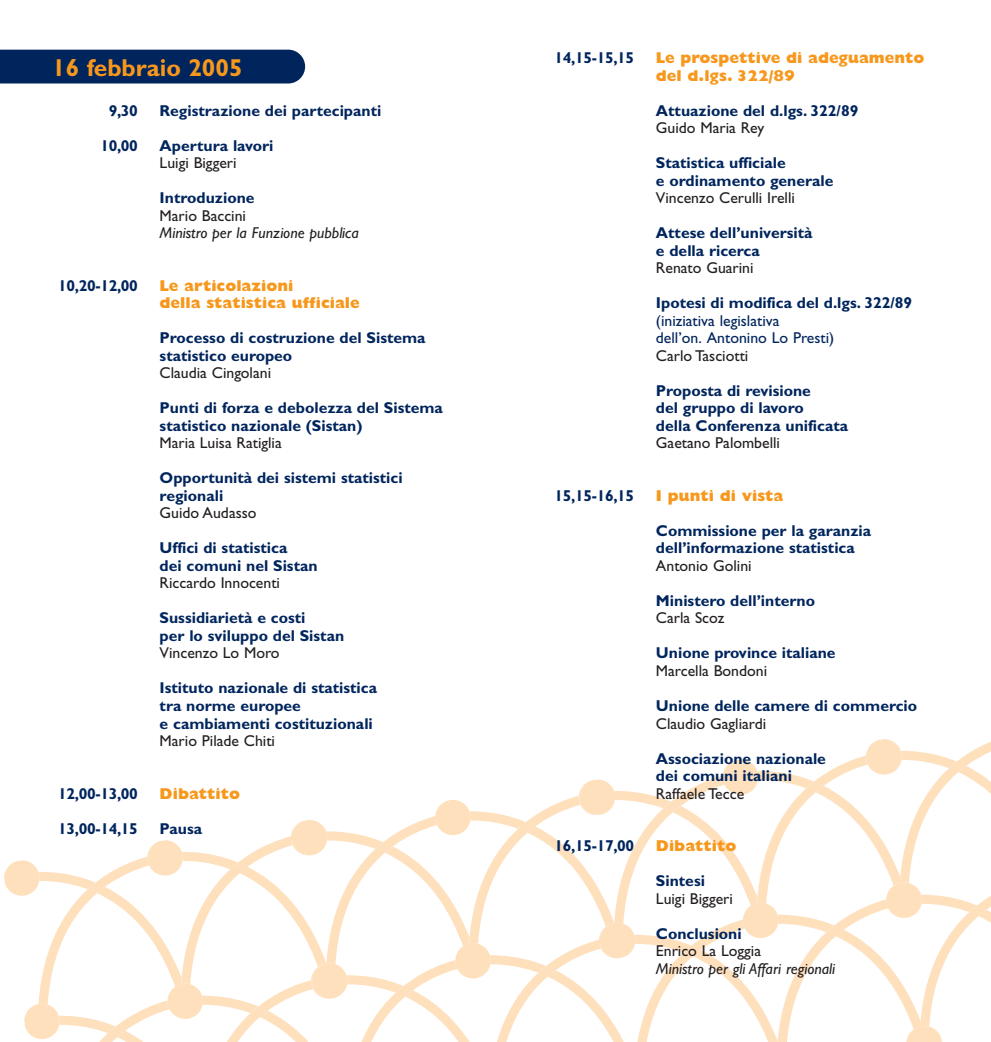
<style>
.page{position:relative;width:991px;height:1042px;background:#fff}
.page>*{position:absolute;margin:0;border:0;box-sizing:border-box;transform-origin:0 0}
.t1{font:700 24.5px "Gill Sans";color:#f7981d}
.t2{font:700 15.75px/17.5px "Gill Sans";color:#00255d}
.t3{font:15.75px "Gill Sans";color:#231f20}
.t4{font:800 15.75px/17.5px "Gill Sans";color:#f7981d}
.t5{font:italic 15.75px "Gill Sans";color:#231f20}
.t6{font:15.75px/17.5px "Gill Sans";color:#00255d}
</style>
<div class="page">
<svg style="left:4px;top:739px;width:986px;height:302px"></svg>
<div style="left:0;top:50px;width:305px;height:33px;background:#00255d"></div>
<h1 class="t1" style="left:52px;top:59px;width:192px">16 febbraio 2005</h1>
<p class="t2" style="left:109px;top:103px;width:31px">9,30</p>
<p class="t2" style="left:100px;top:138px;width:39px">10,00</p>
<p class="t2" style="left:58px;top:278px;width:81px">10,20-12,00</p>
<p class="t2" style="left:58px;top:786px;width:81px">12,00-13,00</p>
<p class="t2" style="left:58px;top:821px;width:81px">13,00-14,15</p>
<p class="t2" style="left:160px;top:103px;width:223px">Registrazione dei partecipanti</p>
<p class="t2" style="left:160px;top:138px;width:115px">Apertura lavori</p>
<p class="t3" style="left:160px;top:157px;width:79px">Luigi Biggeri</p>
<p class="t2" style="left:160px;top:191px;width:96px">Introduzione</p>
<p class="t3" style="left:160px;top:210px;width:88px">Mario Baccini</p>
<p class="t5" style="left:160px;top:227px;width:201px">Ministro per la Funzione pubblica</p>
<p class="t4" style="left:160px;top:278px;width:202px">Le articolazioni<br>della statistica ufficiale</p>
<p class="t2" style="left:160px;top:331px;width:267px">Processo di costruzione del Sistema statistico europeo</p>
<p class="t3" style="left:160px;top:367px;width:113px">Claudia Cingolani</p>
<p class="t2" style="left:160px;top:401px;width:285px">Punti di forza e debolezza del Sistema statistico nazionale (Sistan)</p>
<p class="t3" style="left:160px;top:437px;width:124px">Maria Luisa Ratiglia</p>
<p class="t2" style="left:160px;top:471px;width:244px">Opportunità dei sistemi statistici regionali</p>
<p class="t3" style="left:160px;top:507px;width:98px">Guido Audasso</p>
<p class="t2" style="left:160px;top:541px;width:159px">Uffici di statistica<br>dei comuni nel Sistan</p>
<p class="t3" style="left:160px;top:577px;width:122px">Riccardo Innocenti</p>
<p class="t2" style="left:160px;top:611px;width:186px">Sussidiarietà e costi<br>per lo sviluppo del Sistan</p>
<p class="t3" style="left:160px;top:647px;width:121px">Vincenzo Lo Moro</p>
<p class="t2" style="left:160px;top:681px;width:219px">Istituto nazionale di statistica tra norme europee<br>e cambiamenti costituzionali</p>
<p class="t3" style="left:160px;top:735px;width:117px">Mario Pilade Chiti</p>
<p class="t4" style="left:160px;top:786px;width:82px">Dibattito</p>
<p class="t2" style="left:160px;top:821px;width:44px">Pausa</p>
<p class="t2" style="left:554px;top:51px;width:81px">14,15-15,15</p>
<p class="t4" style="left:656px;top:51px;width:270px">Le prospettive di adeguamento del d.lgs. 322/89</p>
<p class="t2" style="left:656px;top:103px;width:204px">Attuazione del d.lgs. 322/89</p>
<p class="t3" style="left:656px;top:122px;width:110px">Guido Maria Rey</p>
<p class="t2" style="left:656px;top:156px;width:179px">Statistica ufficiale<br>e ordinamento generale</p>
<p class="t3" style="left:656px;top:192px;width:140px">Vincenzo Cerulli Irelli</p>
<p class="t2" style="left:656px;top:226px;width:158px">Attese dell’università e della ricerca</p>
<p class="t3" style="left:656px;top:262px;width:99px">Renato Guarini</p>
<p class="t2" style="left:656px;top:296px;width:258px">Ipotesi di modifica del d.lgs. 322/89</p>
<p class="t6" style="left:656px;top:313px;width:180px">(iniziativa legislativa<br>dell’on. Antonino Lo Presti)</p>
<p class="t3" style="left:656px;top:350px;width:94px">Carlo Tasciotti</p>
<p class="t2" style="left:656px;top:383px;width:194px">Proposta di revisione<br>del gruppo di lavoro<br>della Conferenza unificata</p>
<p class="t3" style="left:656px;top:437px;width:126px">Gaetano Palombelli</p>
<p class="t2" style="left:554px;top:488px;width:81px">15,15-16,15</p>
<p class="t4" style="left:656px;top:488px;width:129px">I punti di vista</p>
<p class="t2" style="left:656px;top:523px;width:217px">Commissione per la garanzia dell’informazione statistica</p>
<p class="t3" style="left:656px;top:560px;width:97px">Antonio Golini</p>
<p class="t2" style="left:656px;top:593px;width:161px">Ministero dell’interno</p>
<p class="t3" style="left:656px;top:612px;width:70px">Carla Scoz</p>
<p class="t2" style="left:656px;top:646px;width:181px">Unione province italiane</p>
<p class="t3" style="left:656px;top:665px;width:113px">Marcella Bondoni</p>
<p class="t2" style="left:656px;top:698px;width:263px">Unione delle camere di commercio</p>
<p class="t3" style="left:656px;top:717px;width:112px">Claudio Gagliardi</p>
<p class="t2" style="left:656px;top:751px;width:171px">Associazione nazionale dei comuni italiani</p>
<p class="t3" style="left:656px;top:787px;width:90px">Raffaele Tecce</p>
<p class="t2" style="left:554px;top:838px;width:81px">16,15-17,00</p>
<p class="t4" style="left:656px;top:838px;width:82px">Dibattito</p>
<p class="t2" style="left:656px;top:873px;width:51px">Sintesi</p>
<p class="t3" style="left:656px;top:892px;width:79px">Luigi Biggeri</p>
<p class="t2" style="left:656px;top:926px;width:87px">Conclusioni</p>
<p class="t3" style="left:656px;top:945px;width:107px">Enrico La Loggia</p>
<p class="t5" style="left:656px;top:962px;width:181px">Ministro per gli Affari regionali</p>
</div>
